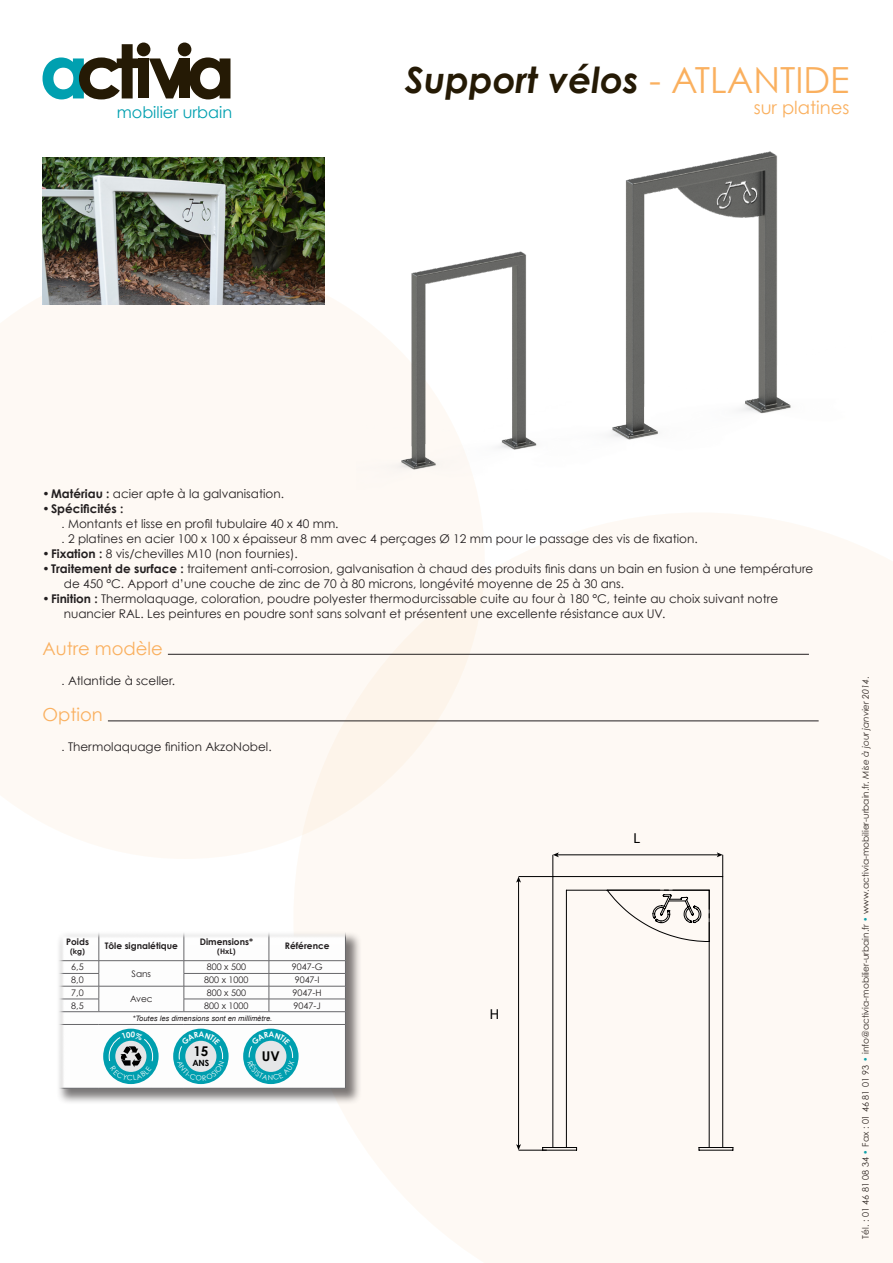
<style>
.page{position:relative;width:893px;height:1263px;background:#fff}
.page>*{position:absolute;margin:0;border:0;box-sizing:border-box;transform-origin:0 0}
.spécificite{font:italic 700 36px "Century Gothic";color:#251a05}
.spécificite-2{font:18px "Century Gothic";color:#fab05f}
.t1{font:16.05px "Century Gothic";color:#00a0b0}
.t2{font:14.55px "Myriad Pro";color:#000}
.t3{font:700 13.5px "Century Gothic";color:#000}
.t4{font:12px/15px "Century Gothic";color:#231f20}
.t5{font:700 12px "Century Gothic";color:#231f20}
.Style_de_paragraphe{font:9px "Century Gothic";color:#231f20}
.t6{font:700 9px "Century Gothic";color:#231f20}
.t7{font:700 8.55px "Century Gothic";color:#000}
.t8{font:italic 7.5px "Arial";color:#231f20}
.t9{font:700 7.5px "Century Gothic";color:#231f20}
.s1{font-weight:400;font-style:normal;color:#fab05f}
.s2{font-weight:700}
.s3{font-family:"Arial"}
.s4{color:#00a0b0}
.s5{font-style:italic}
</style>
<div class="page">
<div style="left:0;top:259px;width:480px;height:600px;background:#fef9f4"></div>
<svg style="left:293px;top:512px;width:600px;height:751px;fill:#fef9f4"></svg>
<svg style="left:43px;top:43px;width:187px;height:56px"></svg>
<hr style="left:168px;top:654px;width:641px;height:1px;background:#231f20">
<hr style="left:108px;top:720px;width:711px;height:1px;background:#231f20">
<div style="left:57px;top:931px;width:305px;height:174px;background:#231f20;opacity:.6"></div>
<svg style="left:57px;top:932px;width:288px;height:156px"></svg>
<hr style="left:56px;top:931px;width:43px;height:1px;background:#67676a">
<hr style="left:99px;top:931px;width:85px;height:1px;background:#67676a">
<hr style="left:184px;top:931px;width:85px;height:1px;background:#67676a">
<hr style="left:269px;top:931px;width:77px;height:1px;background:#67676a">
<hr style="left:56px;top:960px;width:43px;height:1px;background:#67676a">
<hr style="left:99px;top:960px;width:85px;height:1px;background:#67676a">
<hr style="left:184px;top:960px;width:85px;height:1px;background:#67676a">
<hr style="left:269px;top:960px;width:77px;height:1px;background:#67676a">
<hr style="left:56px;top:973px;width:43px;height:1px;background:#67676a">
<hr style="left:184px;top:973px;width:85px;height:1px;background:#67676a">
<hr style="left:269px;top:973px;width:77px;height:1px;background:#67676a">
<hr style="left:56px;top:986px;width:43px;height:1px;background:#67676a">
<hr style="left:99px;top:986px;width:85px;height:1px;background:#67676a">
<hr style="left:184px;top:986px;width:85px;height:1px;background:#67676a">
<hr style="left:269px;top:986px;width:77px;height:1px;background:#67676a">
<hr style="left:56px;top:999px;width:43px;height:1px;background:#67676a">
<svg style="left:99px;top:931px;width:1px;height:80px"></svg>
<hr style="left:184px;top:999px;width:85px;height:1px;background:#67676a">
<svg style="left:184px;top:931px;width:1px;height:80px"></svg>
<hr style="left:269px;top:999px;width:77px;height:1px;background:#67676a">
<svg style="left:269px;top:931px;width:1px;height:80px"></svg>
<hr style="left:56px;top:1011px;width:43px;height:1px;background:#67676a">
<hr style="left:99px;top:1011px;width:85px;height:1px;background:#67676a">
<hr style="left:184px;top:1011px;width:85px;height:1px;background:#67676a">
<hr style="left:269px;top:1011px;width:77px;height:1px;background:#67676a">
<svg style="left:345px;top:931px;width:1px;height:93px"></svg>
<hr style="left:56px;top:1024px;width:43px;height:1px;background:#67676a">
<hr style="left:56px;top:1024px;width:1px;height:64px;background:#67676a">
<hr style="left:99px;top:1024px;width:85px;height:1px;background:#67676a">
<hr style="left:184px;top:1024px;width:85px;height:1px;background:#67676a">
<hr style="left:269px;top:1024px;width:77px;height:1px;background:#67676a">
<hr style="left:345px;top:1024px;width:1px;height:64px;background:#67676a">
<hr style="left:56px;top:1088px;width:43px;height:1px;background:#67676a">
<hr style="left:99px;top:1088px;width:85px;height:1px;background:#67676a">
<hr style="left:184px;top:1088px;width:85px;height:1px;background:#67676a">
<hr style="left:269px;top:1088px;width:77px;height:1px;background:#67676a">
<div style="left:173px;top:1029px;width:56px;height:55px;background:#00a0b0;border-radius:50%"></div>
<div style="left:243px;top:1029px;width:56px;height:55px;background:#00a0b0;border-radius:50%"></div>
<svg style="left:103px;top:1029px;width:56px;height:55px"></svg>
<div style="left:542px;top:876px;width:192px;height:275px;background:#fef9f4"></div>
<hr style="left:519px;top:876px;width:34px;height:1px;background:#000">
<hr style="left:518px;top:881px;width:1px;height:265px;background:#000">
<svg style="left:516px;top:876px;width:5px;height:6px"></svg>
<svg style="left:516px;top:1144px;width:31px;height:7px"></svg>
<hr style="left:557px;top:854px;width:161px;height:1px;background:#000">
<svg style="left:553px;top:852px;width:6px;height:24px"></svg>
<svg style="left:717px;top:852px;width:6px;height:24px"></svg>
<img style="left:609px;top:151px;width:182px;height:289px">
<img style="left:357px;top:251px;width:180px;height:238px">
<img style="left:43px;top:157px;width:282px;height:147px">
<svg style="left:177px;top:1032px;width:47px;height:49px"></svg>
<svg style="left:247px;top:1032px;width:47px;height:48px"></svg>
<svg style="left:109px;top:1032px;width:44px;height:49px;background:#4faab3"></svg>
<h3 class="t1" style="left:117px;top:102px;width:117px">mobilier urbain</h3>
<p class="spécificite" style="left:405px;top:57px;width:446px">Support vélos <span class="s1">- ATLANTIDE</span></p>
<p class="spécificite-2" style="left:754px;top:96px;width:97px">sur platines</p>
<p class="t4" style="left:43px;top:486px;width:243px"><span class="s2">•Matériau :</span> acier apte à la galvanisation.</p>
<p class="t5" style="left:43px;top:501px;width:82px">•Spécificités :</p>
<p class="t4" style="left:62px;top:516px;width:278px"><span class="s3">.</span> Montants et lisse en profil tubulaire 40 x 40 mm.</p>
<p class="t4" style="left:62px;top:531px;width:638px"><span class="s3">.</span> 2 platines en acier 100 x 100 x épaisseur 8 mm avec 4 perçages Ø 12 mm pour le passage des vis de fixation.</p>
<p class="t4" style="left:43px;top:546px;width:257px"><span class="s2">•Fixation :</span> 8 vis/chevilles M10 (non fournies).</p>
<p class="t4" style="left:64px;top:561px;width:751px;text-indent:-21px"><span class="s2">•Traitement de surface :</span> traitement anti-corrosion, galvanisation à chaud des produits finis dans un bain en fusion à une température de 450 °C. Apport d’une couche de zinc de 70 à 80 microns, longévité moyenne de 25 à 30 ans.</p>
<p class="t4" style="left:64px;top:591px;width:716px;text-indent:-21px"><span class="s2">•Finition :</span> Thermolaquage, coloration, poudre polyester thermodurcissable cuite au four à 180 °C, teinte au choix suivant notre nuancier RAL. Les peintures en poudre sont sans solvant et présentent une excellente résistance aux UV.</p>
<p class="spécificite-2" style="left:43px;top:637px;width:122px">Autre modèle</p>
<p class="t4" style="left:62px;top:673px;width:115px"><span class="s3">.</span> Atlantide à sceller.</p>
<p class="spécificite-2" style="left:43px;top:704px;width:62px">Option</p>
<p class="t4" style="left:62px;top:739px;width:211px"><span class="s3">.</span> Thermolaquage finition AkzoNobel.</p>
<p class="t6" style="left:66px;top:936px;width:24px">Poids</p>
<p class="t9" style="left:70px;top:946px;width:16px">(kg)</p>
<p class="t6" style="left:105px;top:940px;width:75px">Tôle signalétique</p>
<p class="t6" style="left:200px;top:936px;width:55px">Dimensions*</p>
<p class="t9" style="left:217px;top:946px;width:20px">(HxL)</p>
<p class="t6" style="left:285px;top:940px;width:46px">Référence</p>
<p class="Style_de_paragraphe" style="left:71px;top:962px;width:14px">6,5</p>
<p class="Style_de_paragraphe" style="left:207px;top:962px;width:41px">800 x 500</p>
<p class="Style_de_paragraphe" style="left:292px;top:962px;width:32px">9047-G</p>
<p class="Style_de_paragraphe" style="left:132px;top:968px;width:21px">Sans</p>
<p class="Style_de_paragraphe" style="left:71px;top:974px;width:14px">8,0</p>
<p class="Style_de_paragraphe" style="left:204px;top:974px;width:46px">800 x 1000</p>
<p class="Style_de_paragraphe" style="left:295px;top:974px;width:26px">9047-I</p>
<p class="Style_de_paragraphe" style="left:71px;top:987px;width:14px">7,0</p>
<p class="Style_de_paragraphe" style="left:130px;top:993px;width:24px">Avec</p>
<p class="Style_de_paragraphe" style="left:207px;top:987px;width:41px">800 x 500</p>
<p class="Style_de_paragraphe" style="left:293px;top:987px;width:31px">9047-H</p>
<p class="Style_de_paragraphe" style="left:71px;top:1000px;width:14px">8,5</p>
<p class="Style_de_paragraphe" style="left:204px;top:1000px;width:46px">800 x 1000</p>
<p class="Style_de_paragraphe" style="left:294px;top:1000px;width:29px">9047-J</p>
<p class="t8" style="left:132px;top:1013px;width:141px">*Toutes les dimensions sont en millimètre.</p>
<p class="t3" style="left:193px;top:1042px;width:17px">15</p>
<p class="t7" style="left:192px;top:1057px;width:19px">ANS</p>
<p class="t3" style="left:262px;top:1047px;width:20px">UV</p>
<p class="t2" style="left:490px;top:1005px;width:11px">H</p>
<p class="t2" style="left:634px;top:829px;width:8px">L</p>
<p class="Style_de_paragraphe" style="left:860px;top:1238px;width:564px;rotate:-90deg">Tél. : 01 46 81 08 34 <span class="s4">•</span> Fax : 01 46 81 01 93 <span class="s4">•</span> info@activia-mobilier-urbain.fr <span class="s4">•</span> www.activia-mobilier-urbain.fr. <span class="s5">Mise à jour janvier 2014</span>.</p>
</div>
